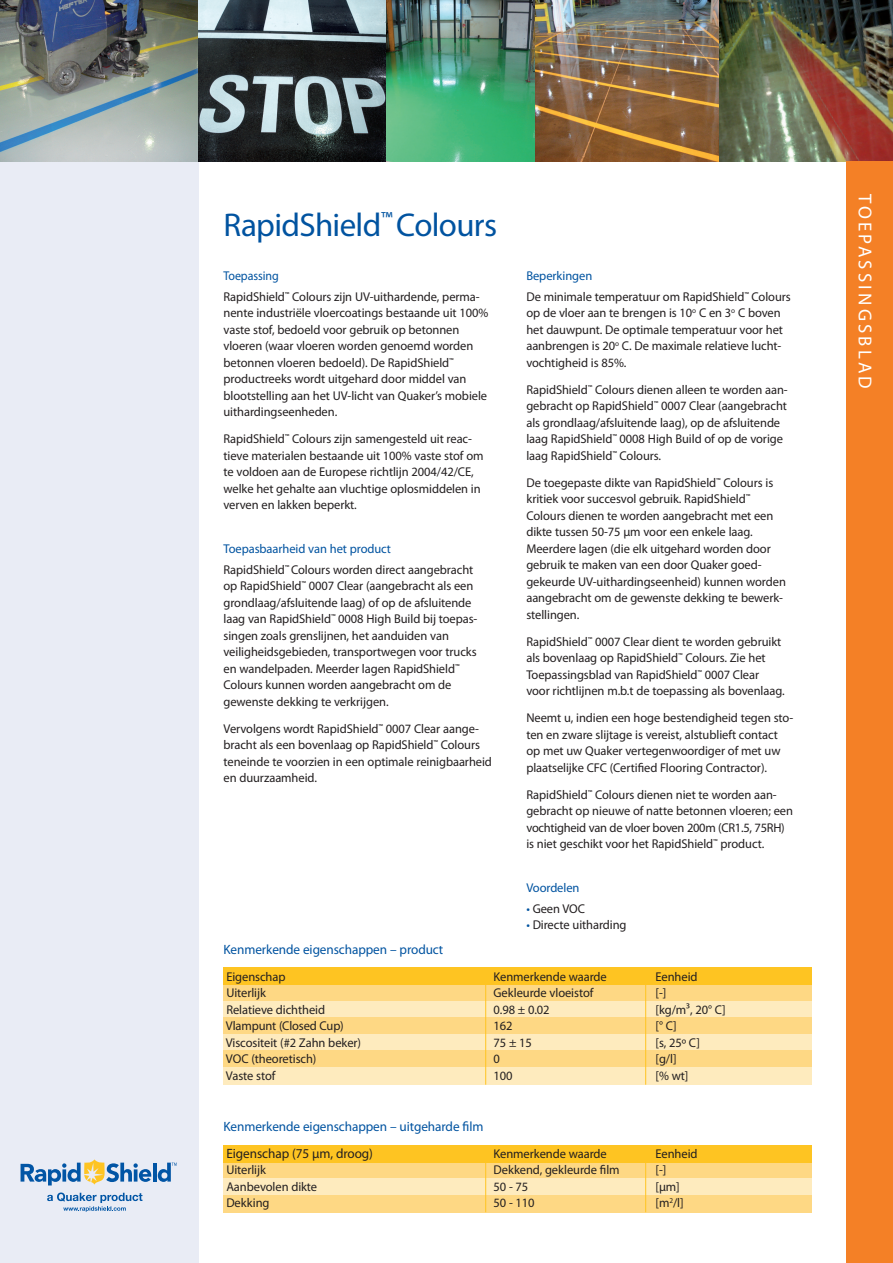
<style>
.page{position:relative;width:893px;height:1263px;background:#fff}
.page>*{position:absolute;margin:0;border:0;box-sizing:border-box;transform-origin:0 0}
.KOP{font:33px "Myriad Pro";letter-spacing:-.02em;color:#0153a0}
.TXT_Balk_rechts{font:18.75px "Myriad Pro";letter-spacing:.17em;color:#fff}
.Platte_TXT{font:13.5px "Myriad Pro";letter-spacing:-.005em;color:#0153a0}
.Platte_TXT-2{font:13.5px "Myriad Pro";letter-spacing:-.005em;color:#231f20}
.Platte_TXT-3{font:12.75px/16.5px "Myriad Pro";letter-spacing:-.005em;color:#231f20}
._3_Bullet_Kopje{font:12.75px "Myriad Pro";letter-spacing:-.005em;color:#0153a0;scale:.94 1}
.Platte_TXT-4{font:12.75px "Myriad Pro";letter-spacing:-.005em;color:#0153a0}
.s1{color:#0153a0}
</style>
<div class="page">
<div style="left:0;top:162px;width:198px;height:1101px;background:#e9ecf5"></div>
<img style="left:0;top:0;width:719px;height:162px">
<img style="left:719px;top:0;width:174px;height:162px">
<div style="left:224px;top:1162px;width:588px;height:17px;background:#fed884"></div>
<div style="left:224px;top:1178px;width:588px;height:17px;background:#feebbe"></div>
<div style="left:224px;top:1195px;width:588px;height:17px;background:#fed884"></div>
<div style="left:224px;top:1145px;width:588px;height:17px;background:#fec422"></div>
<div style="left:224px;top:984px;width:588px;height:17px;background:#fed884"></div>
<div style="left:224px;top:1001px;width:588px;height:17px;background:#feebbe"></div>
<div style="left:224px;top:1018px;width:588px;height:17px;background:#fed884"></div>
<div style="left:224px;top:1034px;width:588px;height:17px;background:#feebbe"></div>
<div style="left:224px;top:1051px;width:588px;height:17px;background:#fed884"></div>
<div style="left:224px;top:1067px;width:588px;height:17px;background:#feebbe"></div>
<div style="left:224px;top:968px;width:588px;height:17px;background:#fec422"></div>
<div style="left:847px;top:162px;width:46px;height:1101px;background:#f48026"></div>
<svg style="left:47px;top:1192px;width:95px;height:20px"></svg>
<svg style="left:21px;top:1159px;width:130px;height:26px"></svg>
<hr style="left:153px;top:1162px;width:3px;height:19px;background:#0155a5">
<svg style="left:158px;top:1162px;width:19px;height:20px"></svg>
<hr style="left:485px;top:968px;width:1px;height:117px;background:#fec422">
<hr style="left:645px;top:968px;width:1px;height:117px;background:#fec422">
<hr style="left:485px;top:1145px;width:1px;height:67px;background:#fec422">
<hr style="left:645px;top:1145px;width:1px;height:67px;background:#fec422">
<p class="KOP" style="left:224px;top:205px;width:275px">RapidShield<sup>™</sup> Colours</p>
<p class="_3_Bullet_Kopje" style="left:224px;top:268px;width:60px">Toepassing</p>
<p class="Platte_TXT-3" style="left:224px;top:288px;width:266px">RapidShield<sup>™</sup> Colours zijn UV-uithardende, perma&shy;nente industriële vloercoatings bestaande uit 100% vaste stof, bedoeld voor gebruik op betonnen vloeren (waar vloeren worden genoemd worden betonnen vloeren bedoeld). De RapidShield<sup>™ </sup>productreeks wordt uitgehard door middel van blootstelling aan het UV-licht van Quaker’s mobiele uithardingseenheden.</p>
<p class="Platte_TXT-3" style="left:224px;top:431px;width:262px">RapidShield<sup>™</sup> Colours zijn samengesteld uit reac&shy;tieve materialen bestaande uit 100% vaste stof om te voldoen aan de Europese richtlijn 2004/42/CE, welke het gehalte aan vluchtige oplosmiddelen in verven en lakken beperkt.</p>
<p class="Platte_TXT-3" style="left:224px;top:538px;width:251px;line-height:21px"><span class="s1">Toepasbaarheid van het product<br></span>RapidShield<sup>™</sup> Colours worden direct aangebracht</p>
<p class="Platte_TXT-3" style="left:224px;top:578px;width:255px">op RapidShield<sup>™</sup> 0007 Clear (aangebracht als een grondlaag/afsluitende laag) of op de afsluitende laag van RapidShield<sup>™</sup> 0008 High Build bij toepas&shy;singen zoals grenslijnen, het aanduiden van veiligheidsgebieden, transportwegen voor trucks en wandelpaden. Meerder lagen RapidShield<sup>™ </sup>Colours kunnen worden aangebracht om de gewenste dekking te verkrijgen.</p>
<p class="Platte_TXT-3" style="left:224px;top:720px;width:270px">Vervolgens wordt RapidShield<sup>™</sup> 0007 Clear aange&shy;bracht als een bovenlaag op RapidShield<sup>™</sup> Colours teneinde te voorzien in een optimale reinigbaarheid en duurzaamheid.</p>
<p class="Platte_TXT-3" style="left:526px;top:265px;width:266px;line-height:21px"><span class="s1">Beperkingen<br></span>De minimale temperatuur om RapidShield<sup>™</sup> Colours</p>
<p class="Platte_TXT-3" style="left:526px;top:305px;width:258px">op de vloer aan te brengen is 10<sup>o</sup> C en 3<sup>o</sup> C boven het dauwpunt. De optimale temperatuur voor het aanbrengen is 20<sup>o</sup> C. De maximale relatieve lucht&shy;vochtigheid is 85%.</p>
<p class="Platte_TXT-3" style="left:526px;top:381px;width:263px">RapidShield<sup>™</sup> Colours dienen alleen te worden aan&shy;gebracht op RapidShield<sup>™</sup> 0007 Clear (aangebracht als grondlaag/afsluitende laag), op de afsluitende laag RapidShield<sup>™</sup> 0008 High Build of op de vorige laag RapidShield<sup>™</sup> Colours.</p>
<p class="Platte_TXT-3" style="left:526px;top:474px;width:261px">De toegepaste dikte van RapidShield<sup>™</sup> Colours is kritiek voor succesvol gebruik. RapidShield<sup>™ </sup>Colours dienen te worden aangebracht met een dikte tussen 50-75 µm voor een enkele laag.<br>Meerdere lagen (die elk uitgehard worden door gebruik te maken van een door Quaker goed&shy;gekeurde UV-uithardingseenheid) kunnen worden aangebracht om de gewenste dekking te bewerk&shy;stellingen.</p>
<p class="Platte_TXT-3" style="left:526px;top:633px;width:260px">RapidShield<sup>™</sup> 0007 Clear dient te worden gebruikt als bovenlaag op RapidShield<sup>™</sup> Colours. Zie het Toepassingsblad van RapidShield<sup>™</sup> 0007 Clear voor richtlijnen m.b.t de toepassing als bovenlaag.</p>
<p class="Platte_TXT-3" style="left:526px;top:710px;width:269px">Neemt u, indien een hoge bestendigheid tegen sto&shy;ten en zware slijtage is vereist, alstublieft contact op met uw Quaker vertegenwoordiger of met uw plaatselijke CFC (Certified Flooring Contractor).</p>
<p class="Platte_TXT-3" style="left:526px;top:786px;width:268px">RapidShield<sup>™</sup> Colours dienen niet te worden aan&shy;gebracht op nieuwe of natte betonnen vloeren; een vochtigheid van de vloer boven 200m (CR1.5, 75RH) is niet geschikt voor het RapidShield<sup>™</sup> product.</p>
<p class="Platte_TXT-4" style="left:526px;top:880px;width:55px">Voordelen</p>
<p class="Platte_TXT-3" style="left:526px;top:900px;width:60px"><span class="s1">•</span> Geen VOC</p>
<p class="Platte_TXT-3" style="left:526px;top:917px;width:102px"><span class="s1">•</span> Directe uitharding</p>
<p class="Platte_TXT" style="left:224px;top:941px;width:221px">Kenmerkende eigenschappen – product</p>
<p class="Platte_TXT-3" style="left:226px;top:968px;width:61px">Eigenschap</p>
<p class="Platte_TXT-3" style="left:494px;top:968px;width:115px">Kenmerkende waarde</p>
<p class="Platte_TXT-3" style="left:656px;top:968px;width:44px">Eenheid</p>
<p class="Platte_TXT-3" style="left:226px;top:984px;width:41px">Uiterlijk</p>
<p class="Platte_TXT-3" style="left:494px;top:984px;width:101px">Gekleurde vloeistof</p>
<p class="Platte_TXT-3" style="left:656px;top:984px;width:12px">[-]</p>
<p class="Platte_TXT-3" style="left:226px;top:1001px;width:100px">Relatieve dichtheid</p>
<p class="Platte_TXT-3" style="left:494px;top:1001px;width:58px">0.98 ± 0.02</p>
<p class="Platte_TXT-3" style="left:656px;top:1001px;width:72px">[kg/m³, 20° C]</p>
<p class="Platte_TXT-3" style="left:226px;top:1017px;width:119px">Vlampunt (Closed Cup)</p>
<p class="Platte_TXT-3" style="left:494px;top:1017px;width:21px">162</p>
<p class="Platte_TXT-3" style="left:656px;top:1017px;width:23px">[° C]</p>
<p class="Platte_TXT-3" style="left:226px;top:1034px;width:137px">Viscositeit (#2 Zahn beker)</p>
<p class="Platte_TXT-3" style="left:494px;top:1034px;width:40px">75 ± 15</p>
<p class="Platte_TXT-3" style="left:656px;top:1034px;width:46px">[s, 25º C]</p>
<p class="Platte_TXT-3" style="left:226px;top:1050px;width:92px">VOC (theoretisch)</p>
<p class="Platte_TXT-3" style="left:494px;top:1050px;width:8px">0</p>
<p class="Platte_TXT-3" style="left:656px;top:1050px;width:23px">[g/l]</p>
<p class="Platte_TXT-3" style="left:226px;top:1067px;width:51px">Vaste stof</p>
<p class="Platte_TXT-3" style="left:494px;top:1067px;width:21px">100</p>
<p class="Platte_TXT-3" style="left:656px;top:1067px;width:34px">[% wt]</p>
<p class="Platte_TXT" style="left:224px;top:1118px;width:261px">Kenmerkende eigenschappen – uitgeharde film</p>
<p class="Platte_TXT-2" style="left:227px;top:1145px;width:148px">Eigenschap (75 µm, droog)</p>
<p class="Platte_TXT-3" style="left:494px;top:1145px;width:115px">Kenmerkende waarde</p>
<p class="Platte_TXT-3" style="left:656px;top:1145px;width:44px">Eenheid</p>
<p class="Platte_TXT-3" style="left:226px;top:1161px;width:41px">Uiterlijk</p>
<p class="Platte_TXT-3" style="left:494px;top:1161px;width:128px">Dekkend, gekleurde film</p>
<p class="Platte_TXT-3" style="left:656px;top:1161px;width:12px">[-]</p>
<p class="Platte_TXT-3" style="left:226px;top:1178px;width:92px">Aanbevolen dikte</p>
<p class="Platte_TXT-3" style="left:494px;top:1178px;width:36px">50 - 75</p>
<p class="Platte_TXT-3" style="left:656px;top:1178px;width:26px">[µm]</p>
<p class="Platte_TXT-3" style="left:226px;top:1194px;width:45px">Dekking</p>
<p class="Platte_TXT-3" style="left:494px;top:1194px;width:43px">50 - 110</p>
<p class="Platte_TXT-3" style="left:656px;top:1194px;width:30px">[m<sup>2</sup>/l]</p>
<p class="TXT_Balk_rechts" style="left:877px;top:194px;width:197px;rotate:90deg">TOEPASSINGSBLAD</p>
</div>
